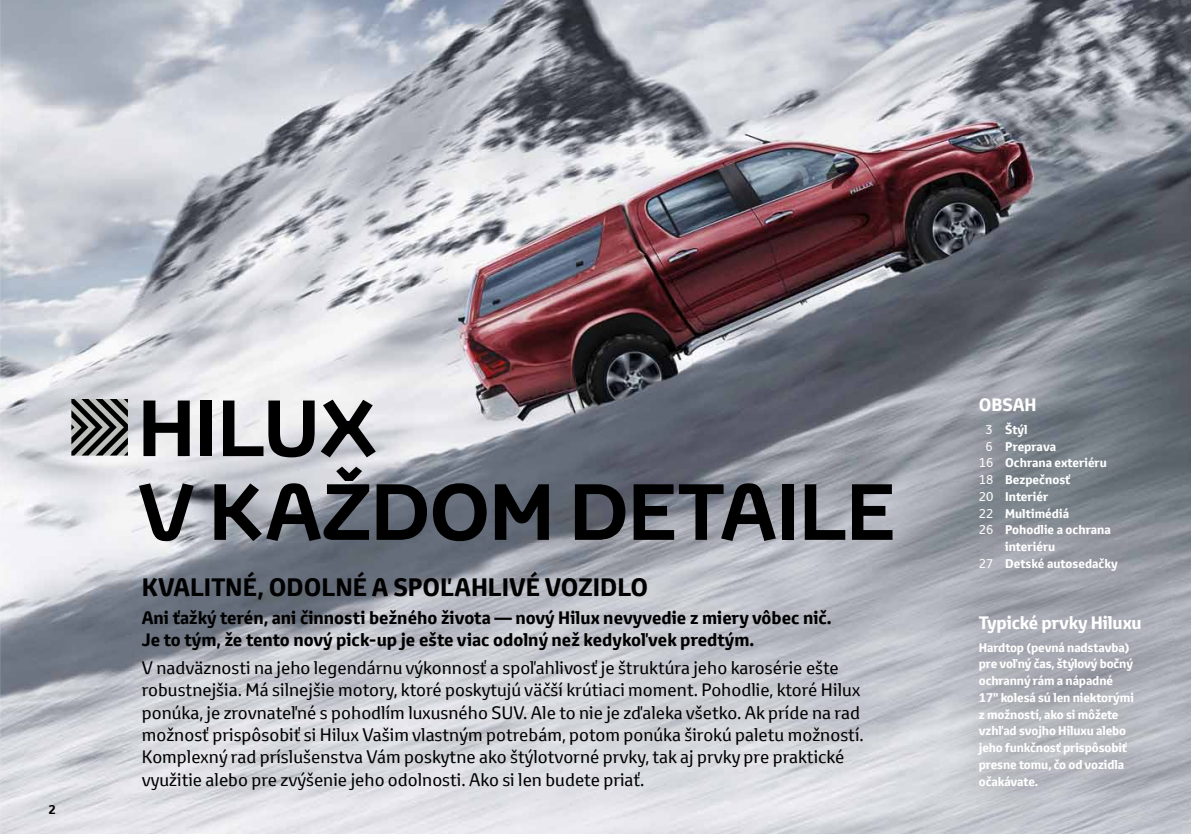
<style>
.page{position:relative;width:1191px;height:834px;background:#fff}
.page>*{position:absolute;margin:0;border:0;box-sizing:border-box;transform-origin:0 0}
.t1{font:700 77px/83.6px "Toyota Display";color:#000}
.t2{font:700 24.5px "Toyota Text";color:#000}
.t3{font:17.5px/22.4px "Toyota Text";color:#000}
.t4{font:700 17.5px/22.4px "Toyota Text";color:#000}
.t5{font:700 17.5px "Toyota Text";letter-spacing:-.01em;color:#fff}
.t6{font:700 12.25px/16.8px "Toyota Text";letter-spacing:-.01em;color:#fff}
.t7{font:700 12.25px "Toyota Text";color:#000}
.s1{font-weight:400}
</style>
<div class="page">
<img style="left:0;top:0;width:1191px;height:833px">
<svg style="left:71px;top:399px;width:57px;height:56px;background:#60615f"></svg>
<img style="left:943px;top:581px;width:231px;height:240px">
<p class="t7" style="left:48px;top:800px;width:9px">2</p>
<h1 class="t1" style="left:138px;top:385px;width:758px">HILUX<br>V KAŽDOM DETAILE</h1>
<h2 class="t2" style="left:142px;top:570px;width:508px">KVALITNÉ, ODOLNÉ A SPOĽAHLIVÉ VOZIDLO</h2>
<p class="t4" style="left:142px;top:606px;width:691px">Ani ťažký terén, ani činnosti bežného života — nový Hilux nevyvedie z miery vôbec nič.<br>Je to tým, že tento nový pick-up je ešte viac odolný než kedykoľvek predtým.</p>
<p class="t3" style="left:142px;top:656px;width:723px">V nadväznosti na jeho legendárnu výkonnosť a spoľahlivosť je štruktúra jeho karosérie ešte robustnejšia. Má silnejšie motory, ktoré poskytujú väčší krútiaci moment. Pohodlie, ktoré Hilux ponúka, je zrovnateľné s pohodlím luxusného SUV. Ale to nie je zďaleka všetko. Ak príde na rad možnosť prispôsobiť si Hilux Vašim vlastným potrebám, potom ponúka širokú paletu možností.<br>Komplexný rad príslušenstva Vám poskytne ako štýlotvorné prvky, tak aj prvky pre praktické využitie alebo pre zvýšenie jeho odolnosti. Ako si len budete priať.</p>
<p class="t5" style="left:978px;top:393px;width:59px">OBSAH</p>
<p class="t6" style="left:985px;top:421px;width:44px"><span class="s1">3</span> Štýl</p>
<p class="t6" style="left:985px;top:437px;width:72px"><span class="s1">6</span> Preprava</p>
<p class="t6" style="left:978px;top:454px;width:130px"><span class="s1">16</span> Ochrana exteriéru</p>
<p class="t6" style="left:978px;top:471px;width:93px"><span class="s1">18</span> Bezpečnosť</p>
<p class="t6" style="left:978px;top:488px;width:71px"><span class="s1">20</span> Interiér</p>
<p class="t6" style="left:978px;top:504px;width:92px"><span class="s1">22</span> Multimédiá</p>
<p class="t6" style="left:978px;top:521px;width:133px"><span class="s1">26</span> Pohodlie a ochrana</p>
<p class="t6" style="left:1005px;top:538px;width:52px">interiéru</p>
<p class="t6" style="left:978px;top:555px;width:140px"><span class="s1">27</span> Detské autosedačky</p>
<p class="t5" style="left:978px;top:611px;width:164px">Typické prvky Hiluxu</p>
<p class="t6" style="left:978px;top:638px;width:157px">Hardtop (pevná nadstavba) pre voľný čas, štýlový bočný ochranný rám a nápadné<br>17" kolesá sú len niektorými z možností, ako si môžete vzhľad svojho Hiluxu alebo jeho funkčnosť prispôsobiť presne tomu, čo od vozidla očakávate.</p>
</div>
